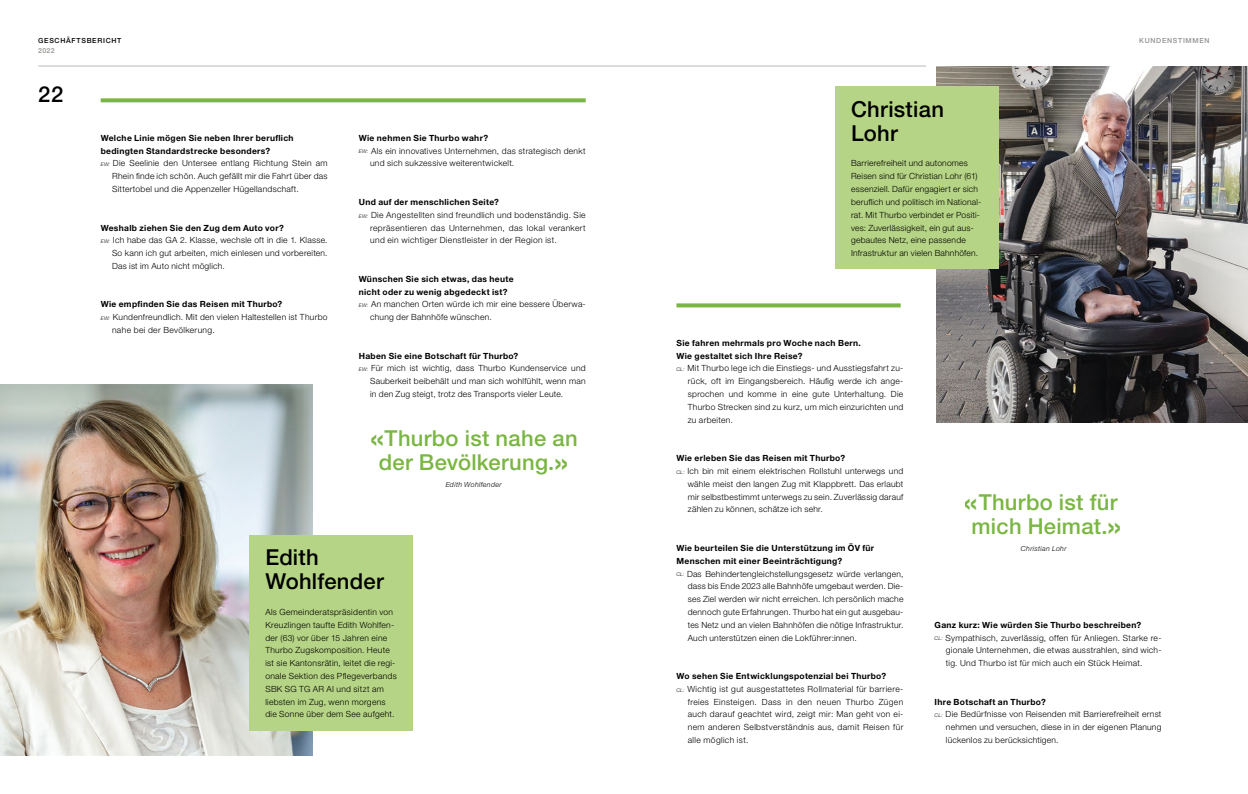
<style>
.page{position:relative;width:1248px;height:794px;background:#fff}
.page>*{position:absolute;margin:0;border:0;box-sizing:border-box;transform-origin:0 0}
.t1{font:500 22px/24px "Helvetica Neue LT Pro";letter-spacing:.01em;color:#7ab642;text-align:center}
.t2{font:500 22px/24px "Helvetica Neue LT Pro";letter-spacing:.01em;color:#000}
.t3{font:300 8.5px/12.8px "Helvetica Neue LT Pro";letter-spacing:.03em;color:#000}
.t4{font:700 8.5px "Helvetica Neue LT Pro";letter-spacing:.035em;color:#000}
.t5{font:italic 300 7px "Helvetica Neue LT Pro";letter-spacing:.05em;color:#000}
.t6{font:500 7px "Helvetica Neue LT Pro";letter-spacing:.1em;color:#949290}
.t7{font:500 7px "Helvetica Neue LT Pro";letter-spacing:.1em;color:#000}
.s1{font-style:italic;font-size:5.1px}
.s2{font-size:32px}
</style>
<div class="page">
<hr style="left:38px;top:66px;width:888px;height:1px;background:#bab9b8">
<img style="left:935px;top:66px;width:312px;height:357px">
<img style="left:0;top:384px;width:312px;height:371px">
<div style="left:835px;top:87px;width:163px;height:182px;background:#b6d485"></div>
<div style="left:249px;top:535px;width:163px;height:195px;background:#b6d485"></div>
<svg style="left:101px;top:98px;width:484px;height:4px;background:#85bc52"></svg>
<svg style="left:676px;top:303px;width:224px;height:4px"></svg>
<p class="t7" style="left:38px;top:37px;width:85px">GESCHÄFTSBERICHT</p>
<p class="t6" style="left:38px;top:47px;width:18px">2022</p>
<h1 class="t2" style="left:38px;top:82px;width:27px">22</h1>
<p class="t4" style="left:101px;top:132px;width:194px">Welche Linie mögen Sie neben Ihrer beruflich</p>
<p class="t4" style="left:101px;top:145px;width:171px">bedingten Standardstrecke besonders?</p>
<p class="t3" style="left:101px;top:157px;width:228px"><span class="s1">EW:</span> Die Seelinie den Untersee entlang Richtung Stein am</p>
<p class="t3" style="left:112px;top:170px;width:217px">Rhein finde ich schön. Auch gefällt mir die Fahrt über das</p>
<p class="t3" style="left:112px;top:182px;width:188px">Sittertobel und die Appenzeller Hügellandschaft.</p>
<p class="t4" style="left:101px;top:222px;width:185px">Weshalb ziehen Sie den Zug dem Auto vor?</p>
<p class="t3" style="left:101px;top:234px;width:228px"><span class="s1">EW:</span> Ich habe das GA 2. Klasse, wechsle oft in die 1. Klasse.</p>
<p class="t3" style="left:112px;top:246px;width:217px">So kann ich gut arbeiten, mich einlesen und vorbereiten.</p>
<p class="t3" style="left:112px;top:259px;width:114px">Das ist im Auto nicht möglich.</p>
<p class="t4" style="left:101px;top:299px;width:183px">Wie empfinden Sie das Reisen mit Thurbo?</p>
<p class="t3" style="left:101px;top:310px;width:228px"><span class="s1">EW:</span> Kundenfreundlich. Mit den vielen Haltestellen ist Thurbo</p>
<p class="t3" style="left:112px;top:323px;width:104px">nahe bei der Bevölkerung.</p>
<p class="t4" style="left:359px;top:132px;width:131px">Wie nehmen Sie Thurbo wahr?</p>
<p class="t3" style="left:359px;top:144px;width:228px"><span class="s1">EW:</span> Als ein innovatives Unternehmen, das strategisch denkt</p>
<p class="t3" style="left:370px;top:157px;width:146px">und sich sukzessive weiterentwickelt.</p>
<p class="t4" style="left:359px;top:197px;width:142px">Und auf der menschlichen Seite?</p>
<p class="t3" style="left:359px;top:208px;width:228px"><span class="s1">EW:</span> Die Angestellten sind freundlich und bodenständig. Sie</p>
<p class="t3" style="left:370px;top:221px;width:217px">repräsentieren das Unternehmen, das lokal verankert</p>
<p class="t3" style="left:370px;top:234px;width:188px">und ein wichtiger Dienstleister in der Region ist.</p>
<p class="t4" style="left:359px;top:273px;width:156px">Wünschen Sie sich etwas, das heute</p>
<p class="t4" style="left:359px;top:286px;width:150px">nicht oder zu wenig abgedeckt ist?</p>
<p class="t3" style="left:359px;top:298px;width:228px"><span class="s1">EW:</span> An manchen Orten würde ich mir eine bessere Überwa-</p>
<p class="t3" style="left:370px;top:310px;width:123px">chung der Bahnhöfe wünschen.</p>
<p class="t4" style="left:359px;top:350px;width:161px">Haben Sie eine Botschaft für Thurbo?</p>
<p class="t3" style="left:359px;top:362px;width:228px"><span class="s1">EW:</span> Für mich ist wichtig, dass Thurbo Kundenservice und</p>
<p class="t3" style="left:370px;top:375px;width:217px">Sauberkeit beibehält und man sich wohlfühlt, wenn man</p>
<p class="t3" style="left:370px;top:387px;width:194px">in den Zug steigt, trotz des Transports vieler Leute.</p>
<h1 class="t1" style="left:369px;top:426px;width:209px"><span class="s2">«</span>Thurbo ist nahe an der Bevölkerung.<span class="s2">»</span></h1>
<p class="t5" style="left:445px;top:480px;width:57px">Edith Wohlfender</p>
<h1 class="t2" style="left:265px;top:545px;width:120px">Edith<br>Wohlfender</h1>
<p class="t3" style="left:265px;top:605px;width:133px">Als Gemeinderatspräsidentin von<br>Kreuzlingen taufte Edith Wohlfen&shy;der (63) vor über 15 Jahren eine<br>Thurbo Zugskomposition. Heute ist sie Kantonsrätin, leitet die regi&shy;onale Sektion des Pflegeverbands<br>SBK SG TG AR AI und sitzt am liebsten im Zug, wenn morgens die Sonne über dem See aufgeht.</p>
<h1 class="t2" style="left:851px;top:97px;width:94px">Christian<br>Lohr</h1>
<p class="t3" style="left:851px;top:157px;width:132px">Barrierefreiheit und autonomes Reisen sind für Christian Lohr (61) essenziell. Dafür engagiert er sich beruflich und politisch im National&shy;rat. Mit Thurbo verbindet er Positi&shy;ves: Zuverlässigkeit, ein gut aus&shy;gebautes Netz, eine passende Infrastruktur an vielen Bahnhöfen.</p>
<p class="t6" style="left:1139px;top:37px;width:72px">KUNDENSTIMMEN</p>
<p class="t4" style="left:676px;top:337px;width:186px">Sie fahren mehrmals pro Woche nach Bern.</p>
<p class="t4" style="left:676px;top:350px;width:127px">Wie gestaltet sich Ihre Reise?</p>
<p class="t3" style="left:676px;top:362px;width:228px"><span class="s1">CL:</span> Mit Thurbo lege ich die Einstiegs- und Ausstiegsfahrt zu-</p>
<p class="t3" style="left:687px;top:375px;width:217px">rück, oft im Eingangsbereich. Häufig werde ich ange-</p>
<p class="t3" style="left:687px;top:387px;width:217px">sprochen und komme in eine gute Unterhaltung. Die</p>
<p class="t3" style="left:687px;top:400px;width:217px">Thurbo Strecken sind zu kurz, um mich einzurichten und</p>
<p class="t3" style="left:687px;top:413px;width:47px">zu arbeiten.</p>
<p class="t4" style="left:676px;top:453px;width:170px">Wie erleben Sie das Reisen mit Thurbo?</p>
<p class="t3" style="left:676px;top:464px;width:228px"><span class="s1">CL:</span> Ich bin mit einem elektrischen Rollstuhl unterwegs und</p>
<p class="t3" style="left:687px;top:477px;width:217px">wähle meist den langen Zug mit Klappbrett. Das erlaubt</p>
<p class="t3" style="left:687px;top:490px;width:217px">mir selbstbestimmt unterwegs zu sein. Zuverlässig darauf</p>
<p class="t3" style="left:687px;top:503px;width:136px">zählen zu können, schätze ich sehr.</p>
<p class="t4" style="left:676px;top:542px;width:199px">Wie beurteilen Sie die Unterstützung im ÖV für</p>
<p class="t4" style="left:676px;top:555px;width:167px">Menschen mit einer Beeinträchtigung?</p>
<p class="t3" style="left:676px;top:567px;width:228px"><span class="s1">CL:</span> Das Behindertengleichstellungsgesetz würde verlangen,</p>
<p class="t3" style="left:687px;top:579px;width:217px">dass bis Ende 2023 alle Bahnhöfe umgebaut werden. Die-</p>
<p class="t3" style="left:687px;top:592px;width:217px">ses Ziel werden wir nicht erreichen. Ich persönlich mache</p>
<p class="t3" style="left:687px;top:605px;width:217px">dennoch gute Erfahrungen. Thurbo hat ein gut ausgebau-</p>
<p class="t3" style="left:687px;top:618px;width:217px">tes Netz und an vielen Bahnhöfen die nötige Infrastruktur.</p>
<p class="t3" style="left:687px;top:631px;width:171px">Auch unterstützen einen die Lokführer:innen.</p>
<p class="t4" style="left:676px;top:670px;width:211px">Wo sehen Sie Entwicklungspotenzial bei Thurbo?</p>
<p class="t3" style="left:676px;top:682px;width:228px"><span class="s1">CL:</span> Wichtig ist gut ausgestattetes Rollmaterial für barriere-</p>
<p class="t3" style="left:687px;top:695px;width:217px">freies Einsteigen. Dass in den neuen Thurbo Zügen</p>
<p class="t3" style="left:687px;top:708px;width:217px">auch darauf geachtet wird, zeigt mir: Man geht von ei-</p>
<p class="t3" style="left:687px;top:720px;width:217px">nem anderen Selbstverständnis aus, damit Reisen für</p>
<p class="t3" style="left:687px;top:733px;width:62px">alle möglich ist.</p>
<h1 class="t1" style="left:963px;top:489px;width:159px"><span class="s2">«</span>Thurbo ist für mich Heimat.<span class="s2">»</span></h1>
<p class="t5" style="left:1020px;top:544px;width:47px">Christian Lohr</p>
<p class="t4" style="left:934px;top:619px;width:208px">Ganz kurz: Wie würden Sie Thurbo beschreiben?</p>
<p class="t3" style="left:934px;top:631px;width:228px"><span class="s1">CL:</span> Sympathisch, zuverlässig, offen für Anliegen. Starke re-</p>
<p class="t3" style="left:945px;top:644px;width:217px">gionale Unternehmen, die etwas ausstrahlen, sind wich-</p>
<p class="t3" style="left:945px;top:656px;width:198px">tig. Und Thurbo ist für mich auch ein Stück Heimat.</p>
<p class="t4" style="left:934px;top:696px;width:113px">Ihre Botschaft an Thurbo?</p>
<p class="t3" style="left:934px;top:708px;width:228px"><span class="s1">CL:</span> Die Bedürfnisse von Reisenden mit Barrierefreiheit ernst</p>
<p class="t3" style="left:945px;top:720px;width:217px">nehmen und versuchen, diese in in der eigenen Planung</p>
<p class="t3" style="left:945px;top:733px;width:114px">lückenlos zu berücksichtigen.</p>
</div>
